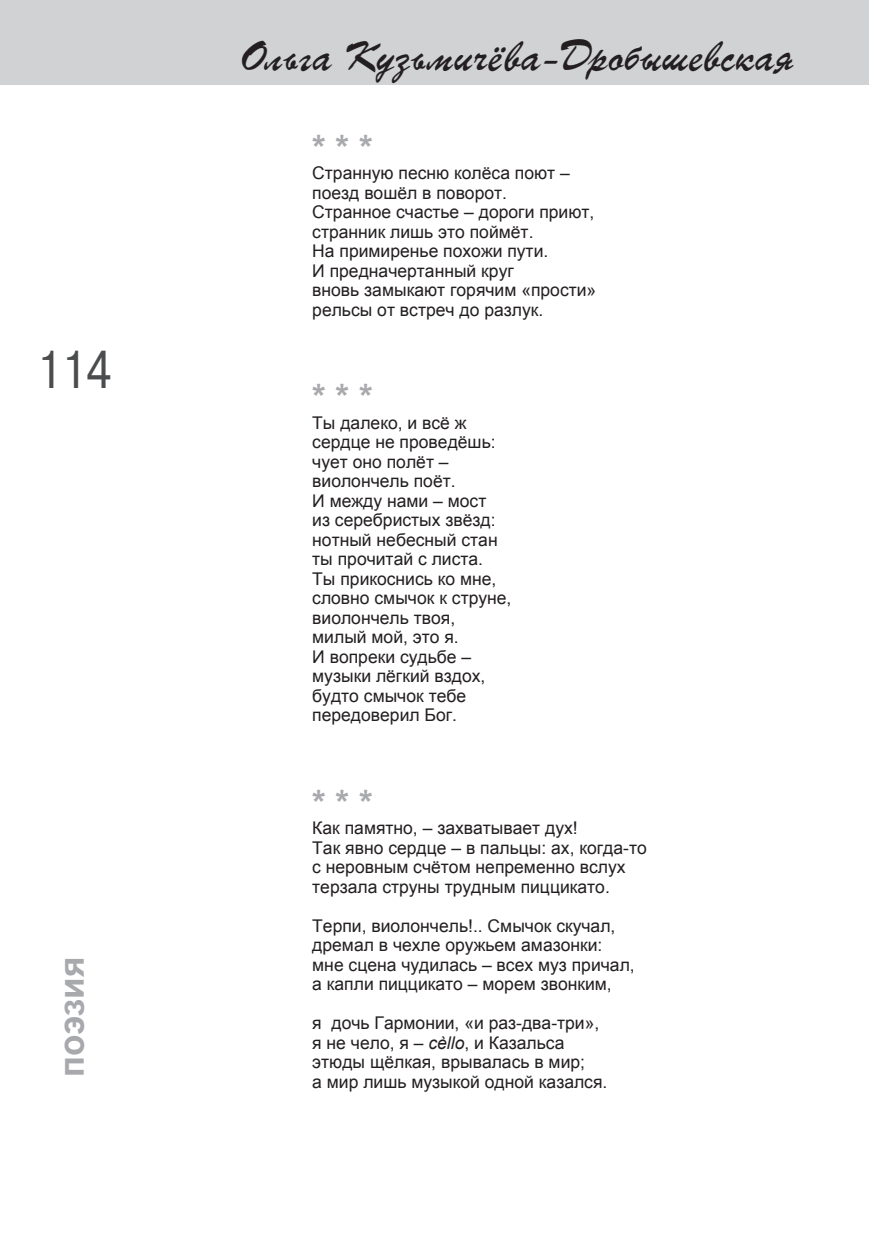
<style>
.page{position:relative;width:869px;height:1241px;background:#fff}
.page>*{position:absolute;margin:0;border:0;box-sizing:border-box;transform-origin:0 0}
.t1{font:49px "TT Arial";color:#4b4c4d;scale:.8 1}
.t2{font:42px "TT Parsec";color:#231f20}
.t3{font:700 35px "Arial";color:#a8a9ad}
.t4{font:17.5px/19.4px "Arial";color:#231f20}
.s1{font-style:italic}
</style>
<div class="page">
<div style="left:0;top:0;width:868px;height:84px;background:#d1d2d4"></div>
<h1 class="t1" style="left:37px;top:342px;width:94px">114</h1>
<h3 class="t3" style="left:52px;top:1076px;width:122px;rotate:-90deg">поэзия</h3>
<h2 class="t2" style="left:239px;top:32px;width:556px">Ольга Кузьмичёва-Дробышевская</h2>
<h3 class="t3" style="left:312px;top:128px;width:62px">***</h3>
<p class="t4" style="left:312px;top:163px;width:285px">Странную песню колёса поют – поезд вошёл в поворот.<br>Странное счастье – дороги приют, странник лишь это поймёт.<br>На примиренье похожи пути.<br>И предначертанный круг<br>вновь замыкают горячим «прости» рельсы от встреч до разлук.</p>
<h3 class="t3" style="left:312px;top:377px;width:62px">***</h3>
<p class="t4" style="left:312px;top:413px;width:201px">Ты далеко, и всё ж сердце не проведёшь: чует оно полёт – виолончель поёт.<br>И между нами – мост<br>из серебристых звёзд: нотный небесный стан ты прочитай с листа.<br>Ты прикоснись ко мне, словно смычок к струне, виолончель твоя, милый мой, это я.<br>И вопреки судьбе – музыки лёгкий вздох, будто смычок тебе передоверил Бог.</p>
<h3 class="t3" style="left:312px;top:782px;width:62px">***</h3>
<p class="t4" style="left:312px;top:818px;width:336px">Как памятно, – захватывает дух!<br>Так явно сердце – в пальцы: ах, когда-то с неровным счётом непременно вслух терзала струны трудным пиццикато.</p>
<p class="t4" style="left:312px;top:915px;width:324px">Терпи, виолончель!.. Смычок скучал, дремал в чехле оружьем амазонки: мне сцена чудилась – всех муз причал, а капли пиццикато – морем звонким,</p>
<p class="t4" style="left:312px;top:1013px;width:296px">я дочь Гармонии, «и раз-два-три», я не чело, я – <span class="s1">cèllo</span>, и Казальса этюды щёлкая, врывалась в мир;<br>а мир лишь музыкой одной казался.</p>
</div>
